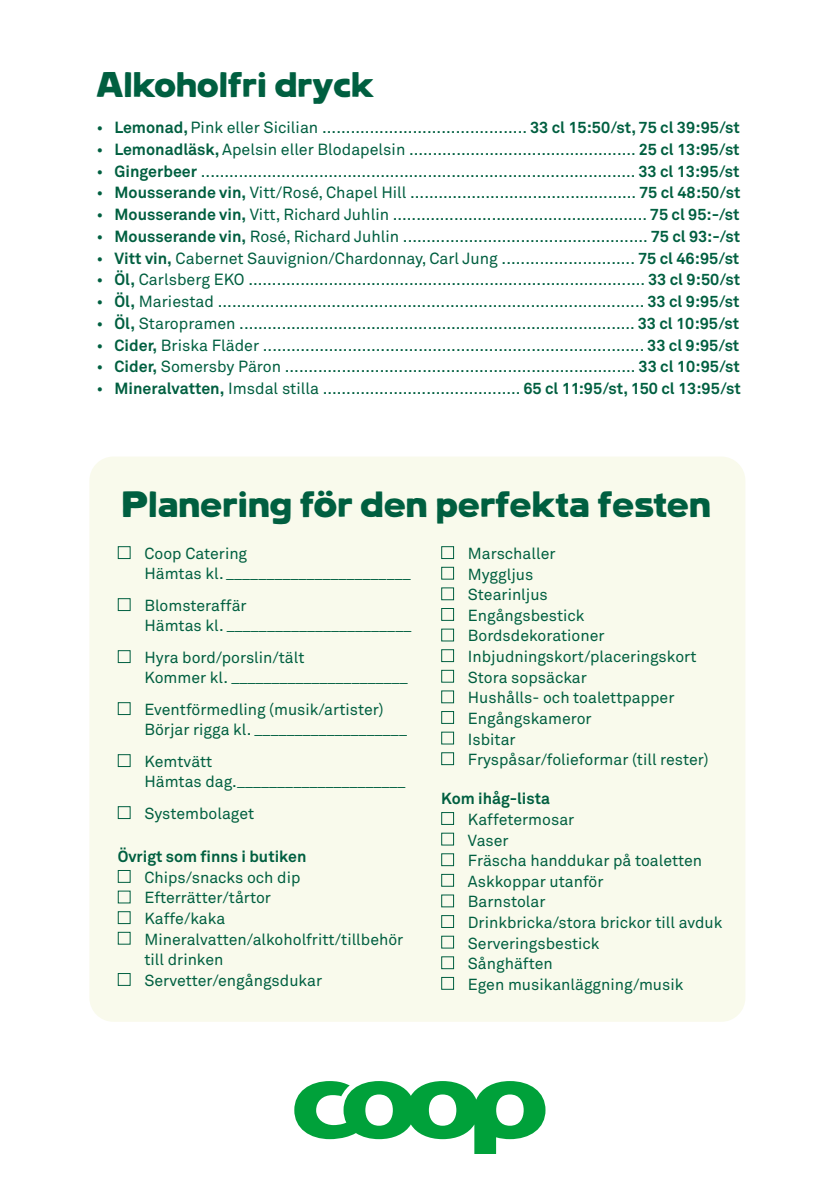
<style>
.page{position:relative;width:840px;height:1191px;background:#fff}
.page>*{position:absolute;margin:0;border:0;box-sizing:border-box;transform-origin:0 0}
.t1{font:35px "Coop New";color:#005f40}
.t2{font:34px "Coop New";color:#005f40}
.t3{font:16px "Akkurat";color:#005f40}
.t4{font:15.8px/20.6px "Akkurat";color:#005f40}
.t5{font:700 15.8px "Akkurat";color:#005f40}
.s1{font-weight:700}
</style>
<div class="page">
<div style="left:89px;top:456px;width:656px;height:565px;background:#f9faec;border-radius:24px"></div>
<svg style="left:294px;top:1081px;width:251px;height:73px"></svg>
<div style="left:118px;top:546px;width:12px;height:13px;border:1px solid #005f40"></div>
<div style="left:118px;top:598px;width:12px;height:13px;border:1px solid #005f40"></div>
<div style="left:118px;top:650px;width:12px;height:13px;border:1px solid #005f40"></div>
<div style="left:118px;top:702px;width:12px;height:13px;border:1px solid #005f40"></div>
<div style="left:118px;top:754px;width:12px;height:13px;border:1px solid #005f40"></div>
<div style="left:118px;top:806px;width:12px;height:13px;border:1px solid #005f40"></div>
<div style="left:118px;top:870px;width:12px;height:13px;border:1px solid #005f40"></div>
<div style="left:118px;top:911px;width:12px;height:13px;border:1px solid #005f40"></div>
<div style="left:118px;top:931px;width:12px;height:13px;border:1px solid #005f40"></div>
<div style="left:118px;top:973px;width:12px;height:13px;border:1px solid #005f40"></div>
<div style="left:441px;top:546px;width:13px;height:13px;border:1px solid #005f40"></div>
<div style="left:441px;top:567px;width:13px;height:12px;border:1px solid #005f40"></div>
<div style="left:441px;top:587px;width:13px;height:13px;border:1px solid #005f40"></div>
<div style="left:441px;top:608px;width:13px;height:13px;border:1px solid #005f40"></div>
<div style="left:441px;top:628px;width:13px;height:13px;border:1px solid #005f40"></div>
<div style="left:441px;top:649px;width:13px;height:13px;border:1px solid #005f40"></div>
<div style="left:441px;top:670px;width:13px;height:12px;border:1px solid #005f40"></div>
<div style="left:441px;top:690px;width:13px;height:13px;border:1px solid #005f40"></div>
<div style="left:441px;top:711px;width:13px;height:13px;border:1px solid #005f40"></div>
<div style="left:441px;top:731px;width:13px;height:13px;border:1px solid #005f40"></div>
<div style="left:441px;top:752px;width:13px;height:13px;border:1px solid #005f40"></div>
<div style="left:441px;top:812px;width:13px;height:13px;border:1px solid #005f40"></div>
<div style="left:441px;top:832px;width:13px;height:13px;border:1px solid #005f40"></div>
<div style="left:441px;top:853px;width:13px;height:13px;border:1px solid #005f40"></div>
<div style="left:441px;top:874px;width:13px;height:12px;border:1px solid #005f40"></div>
<div style="left:441px;top:894px;width:13px;height:13px;border:1px solid #005f40"></div>
<div style="left:441px;top:915px;width:13px;height:13px;border:1px solid #005f40"></div>
<div style="left:441px;top:935px;width:13px;height:13px;border:1px solid #005f40"></div>
<div style="left:441px;top:956px;width:13px;height:13px;border:1px solid #005f40"></div>
<div style="left:441px;top:977px;width:13px;height:12px;border:1px solid #005f40"></div>
<h2 class="t2" style="left:96px;top:65px;width:279px">Alkoholfri dryck</h2>
<p class="t3" style="left:96px;top:118px;width:644px">• <span class="s1">Lemonad,</span> Pink eller Sicilian ........................................... <span class="s1">33 cl 15:50/st, 75 cl 39:95/st</span></p>
<p class="t3" style="left:96px;top:140px;width:644px">• <span class="s1">Lemonadläsk,</span> Apelsin eller Blodapelsin ................................................ <span class="s1">25 cl 13:95/st</span></p>
<p class="t3" style="left:96px;top:162px;width:644px">• <span class="s1">Gingerbeer</span> ............................................................................................ <span class="s1">33 cl 13:95/st</span></p>
<p class="t3" style="left:96px;top:183px;width:645px">• <span class="s1">Mousserande vin,</span> Vitt/Rosé, Chapel Hill ................................................ <span class="s1">75 cl 48:50/st</span></p>
<p class="t3" style="left:96px;top:205px;width:644px">• <span class="s1">Mousserande vin,</span> Vitt, Richard Juhlin ...................................................... <span class="s1">75 cl 95:-/st</span></p>
<p class="t3" style="left:96px;top:227px;width:645px">• <span class="s1">Mousserande vin,</span> Rosé, Richard Juhlin .................................................... <span class="s1">75 cl 93:-/st</span></p>
<p class="t3" style="left:96px;top:248px;width:644px">• <span class="s1">Vitt vin,</span> Cabernet Sauvignion/Chardonnay, Carl Jung ............................ <span class="s1">75 cl 46:95/st</span></p>
<p class="t3" style="left:96px;top:270px;width:645px">• <span class="s1">Öl,</span> Carlsberg EKO .................................................................................... <span class="s1">33 cl 9:50/st</span></p>
<p class="t3" style="left:96px;top:292px;width:644px">• <span class="s1">Öl,</span> Mariestad .......................................................................................... <span class="s1">33 cl 9:95/st</span></p>
<p class="t3" style="left:96px;top:314px;width:643px">• <span class="s1">Öl,</span> Staropramen .................................................................................... <span class="s1">33 cl 10:95/st</span></p>
<p class="t3" style="left:96px;top:335px;width:644px">• <span class="s1">Cider,</span> Briska Fläder ................................................................................. <span class="s1">33 cl 9:95/st</span></p>
<p class="t3" style="left:96px;top:357px;width:644px">• <span class="s1">Cider,</span> Somersby Päron .......................................................................... <span class="s1">33 cl 10:95/st</span></p>
<p class="t3" style="left:96px;top:379px;width:645px">• <span class="s1">Mineralvatten,</span> Imsdal stilla .......................................... <span class="s1">65 cl 11:95/st, 150 cl 13:95/st</span></p>
<h1 class="t1" style="left:122px;top:484px;width:590px">Planering för den perfekta festen</h1>
<p class="t4" style="left:144px;top:544px;width:268px;line-height:20px">Coop Catering<br>Hämtas kl. _______________________</p>
<p class="t4" style="left:144px;top:596px;width:268px;line-height:20px">Blomsteraffär<br>Hämtas kl. _______________________</p>
<p class="t4" style="left:144px;top:648px;width:265px;line-height:20px">Hyra bord/porslin/tält<br>Kommer kl. ______________________</p>
<p class="t4" style="left:144px;top:700px;width:264px;line-height:20px">Eventförmedling (musik/artister)<br>Börjar rigga kl. ___________________</p>
<p class="t4" style="left:144px;top:752px;width:263px;line-height:20px">Kemtvätt<br>Hämtas dag._____________________</p>
<p class="t4" style="left:144px;top:803px;width:111px">Systembolaget</p>
<p class="t5" style="left:118px;top:846px;width:190px">Övrigt som finns i butiken</p>
<p class="t4" style="left:144px;top:867px;width:260px">Chips/snacks och dip<br>Efterrätter/tårtor<br>Kaffe/kaka<br>Mineralvatten/alkoholfritt/tillbehör till drinken<br>Servetter/engångsdukar</p>
<p class="t4" style="left:467px;top:543px;width:242px">Marschaller<br>Myggljus<br>Stearinljus<br>Engångsbestick<br>Bordsdekorationer<br>Inbjudningskort/placeringskort<br>Stora sopsäckar<br>Hushålls- och toalettpapper<br>Engångskameror<br>Isbitar<br>Fryspåsar/folieformar (till rester)</p>
<p class="t5" style="left:441px;top:788px;width:110px">Kom ihåg-lista</p>
<p class="t4" style="left:467px;top:809px;width:256px">Kaffetermosar<br>Vaser<br>Fräscha handdukar på toaletten<br>Askkoppar utanför<br>Barnstolar<br>Drinkbricka/stora brickor till avduk<br>Serveringsbestick<br>Sånghäften<br>Egen musikanläggning/musik</p>
</div>
